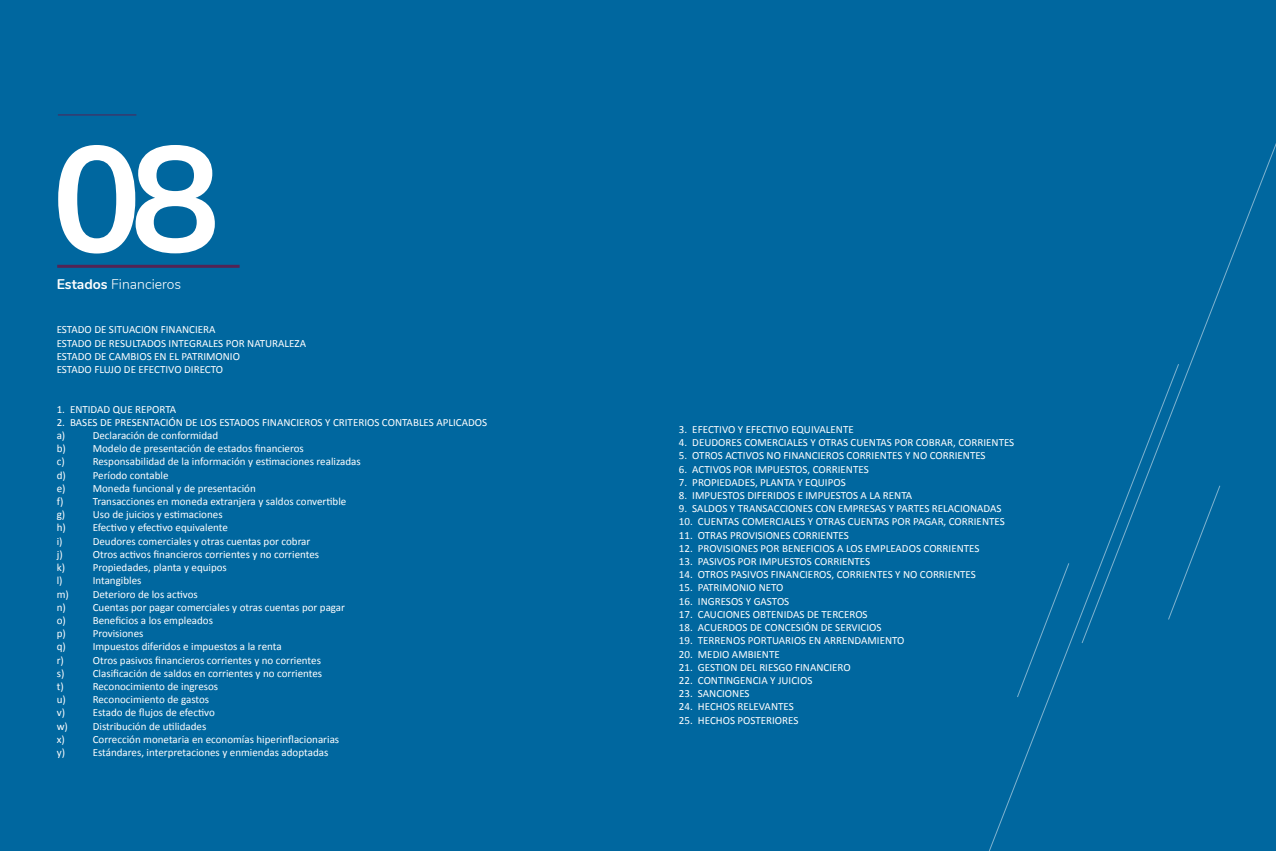
<style>
.page{position:relative;width:1276px;height:851px;background:#fff}
.page>*{position:absolute;margin:0;border:0;box-sizing:border-box;transform-origin:0 0}
.t1{font:700 150px "Nunito";color:#fff}
.t2{font:300 14px "Nunito";color:#fff}
.t3{font:11px/13.2px "Calibri";color:#fff}
.s1{font-weight:700}
</style>
<div class="page">
<div style="left:0;top:0;width:1276px;height:850px;background:#00679f"></div>
<hr style="left:57px;top:265px;width:183px;height:3px;background:#532355">
<hr style="left:58px;top:114px;width:78px;height:1px;background:#532355">
<svg style="left:1080px;top:143px;width:196px;height:500px"></svg>
<svg style="left:1017px;top:563px;width:53px;height:135px"></svg>
<svg style="left:1167px;top:484px;width:54px;height:136px"></svg>
<h1 class="t1" style="left:52px;top:89px;width:170px">08</h1>
<p class="t2" style="left:57px;top:274px;width:126px"><span class="s1">Estados</span> Financieros</p>
<p class="t3" style="left:57px;top:323px;width:251px">ESTADO DE SITUACION FINANCIERA<br>ESTADO DE RESULTADOS INTEGRALES POR NATURALEZA ESTADO DE CAMBIOS EN EL PATRIMONIO<br>ESTADO FLUJO DE EFECTIVO DIRECTO</p>
<p class="t3" style="left:57px;top:402px;width:121px">1. ENTIDAD QUE REPORTA</p>
<p class="t3" style="left:57px;top:415px;width:432px">2. BASES DE PRESENTACIÓN DE LOS ESTADOS FINANCIEROS Y CRITERIOS CONTABLES APLICADOS a)</p>
<p class="t3" style="left:93px;top:428px;width:127px">Declaración de conformidad</p>
<p class="t3" style="left:57px;top:441px;width:11px">b)</p>
<p class="t3" style="left:93px;top:441px;width:213px">Modelo de presentación de estados financieros</p>
<p class="t3" style="left:57px;top:455px;width:9px">c)</p>
<p class="t3" style="left:93px;top:455px;width:270px">Responsabilidad de la información y estimaciones realizadas</p>
<p class="t3" style="left:57px;top:468px;width:11px">d)</p>
<p class="t3" style="left:93px;top:468px;width:77px">Período contable</p>
<p class="t3" style="left:57px;top:481px;width:10px">e)</p>
<p class="t3" style="left:93px;top:481px;width:165px">Moneda funcional y de presentación</p>
<p class="t3" style="left:57px;top:494px;width:8px">f)</p>
<p class="t3" style="left:93px;top:494px;width:255px">Transacciones en moneda extranjera y saldos convertible</p>
<p class="t3" style="left:57px;top:507px;width:10px">g)</p>
<p class="t3" style="left:93px;top:507px;width:131px">Uso de juicios y estimaciones</p>
<p class="t3" style="left:57px;top:521px;width:11px">h)</p>
<p class="t3" style="left:93px;top:521px;width:137px">Efectivo y efectivo equivalente</p>
<p class="t3" style="left:57px;top:534px;width:7px">i)</p>
<p class="t3" style="left:93px;top:534px;width:219px">Deudores comerciales y otras cuentas por cobrar</p>
<p class="t3" style="left:57px;top:547px;width:7px">j)</p>
<p class="t3" style="left:93px;top:547px;width:228px">Otros activos financieros corrientes y no corrientes</p>
<p class="t3" style="left:57px;top:560px;width:10px">k)</p>
<p class="t3" style="left:93px;top:560px;width:136px">Propiedades, planta y equipos</p>
<p class="t3" style="left:57px;top:573px;width:7px">l)</p>
<p class="t3" style="left:57px;top:573px;width:143px;text-indent:36px">Intangibles<br>m) Deterioro de los activos n)</p>
<p class="t3" style="left:93px;top:600px;width:254px">Cuentas por pagar comerciales y otras cuentas por pagar</p>
<p class="t3" style="left:57px;top:613px;width:11px">o)</p>
<p class="t3" style="left:93px;top:613px;width:122px">Beneficios a los empleados</p>
<p class="t3" style="left:57px;top:626px;width:11px">p)</p>
<p class="t3" style="left:93px;top:626px;width:52px">Provisiones</p>
<p class="t3" style="left:57px;top:639px;width:11px">q)</p>
<p class="t3" style="left:93px;top:639px;width:190px">Impuestos diferidos e impuestos a la renta</p>
<p class="t3" style="left:57px;top:653px;width:9px">r)</p>
<p class="t3" style="left:93px;top:653px;width:230px">Otros pasivos financieros corrientes y no corrientes</p>
<p class="t3" style="left:57px;top:666px;width:9px">s)</p>
<p class="t3" style="left:93px;top:666px;width:231px">Clasificación de saldos en corrientes y no corrientes</p>
<p class="t3" style="left:57px;top:679px;width:9px">t)</p>
<p class="t3" style="left:93px;top:679px;width:127px">Reconocimiento de ingresos</p>
<p class="t3" style="left:57px;top:692px;width:11px">u)</p>
<p class="t3" style="left:93px;top:692px;width:118px">Reconocimiento de gastos</p>
<p class="t3" style="left:57px;top:705px;width:10px">v)</p>
<p class="t3" style="left:57px;top:705px;width:160px;text-indent:36px">Estado de flujos de efectivo w) Distribución de utilidades x)</p>
<p class="t3" style="left:93px;top:732px;width:248px">Corrección monetaria en economías hiperinflacionarias</p>
<p class="t3" style="left:57px;top:745px;width:10px">y)</p>
<p class="t3" style="left:93px;top:745px;width:237px">Estándares, interpretaciones y enmiendas adoptadas</p>
<p class="t3" style="left:679px;top:422px;width:176px">3. EFECTIVO Y EFECTIVO EQUIVALENTE</p>
<p class="t3" style="left:679px;top:435px;width:337px">4. DEUDORES COMERCIALES Y OTRAS CUENTAS POR COBRAR, CORRIENTES</p>
<p class="t3" style="left:679px;top:449px;width:308px">5. OTROS ACTIVOS NO FINANCIEROS CORRIENTES Y NO CORRIENTES</p>
<p class="t3" style="left:679px;top:462px;width:191px">6. ACTIVOS POR IMPUESTOS, CORRIENTES</p>
<p class="t3" style="left:679px;top:475px;width:168px">7. PROPIEDADES, PLANTA Y EQUIPOS</p>
<p class="t3" style="left:679px;top:488px;width:235px">8. IMPUESTOS DIFERIDOS E IMPUESTOS A LA RENTA</p>
<p class="t3" style="left:679px;top:501px;width:324px">9. SALDOS Y TRANSACCIONES CON EMPRESAS Y PARTES RELACIONADAS</p>
<p class="t3" style="left:679px;top:515px;width:327px">10. CUENTAS COMERCIALES Y OTRAS CUENTAS POR PAGAR, CORRIENTES</p>
<p class="t3" style="left:679px;top:528px;width:171px">11. OTRAS PROVISIONES CORRIENTES</p>
<p class="t3" style="left:679px;top:541px;width:302px">12. PROVISIONES POR BENEFICIOS A LOS EMPLEADOS CORRIENTES</p>
<p class="t3" style="left:679px;top:554px;width:193px">13. PASIVOS POR IMPUESTOS CORRIENTES</p>
<p class="t3" style="left:679px;top:567px;width:298px">14. OTROS PASIVOS FINANCIEROS, CORRIENTES Y NO CORRIENTES</p>
<p class="t3" style="left:679px;top:581px;width:106px">15. PATRIMONIO NETO</p>
<p class="t3" style="left:679px;top:594px;width:112px">16. INGRESOS Y GASTOS</p>
<p class="t3" style="left:679px;top:607px;width:190px">17. CAUCIONES OBTENIDAS DE TERCEROS</p>
<p class="t3" style="left:679px;top:620px;width:204px">18. ACUERDOS DE CONCESIÓN DE SERVICIOS</p>
<p class="t3" style="left:679px;top:633px;width:227px">19. TERRENOS PORTUARIOS EN ARRENDAMIENTO</p>
<p class="t3" style="left:679px;top:647px;width:102px">20. MEDIO AMBIENTE</p>
<p class="t3" style="left:679px;top:660px;width:173px">21. GESTION DEL RIESGO FINANCIERO</p>
<p class="t3" style="left:679px;top:673px;width:135px">22. CONTINGENCIA Y JUICIOS</p>
<p class="t3" style="left:679px;top:686px;width:72px">23. SANCIONES</p>
<p class="t3" style="left:679px;top:699px;width:116px">24. HECHOS RELEVANTES</p>
<p class="t3" style="left:679px;top:713px;width:121px">25. HECHOS POSTERIORES</p>
</div>
